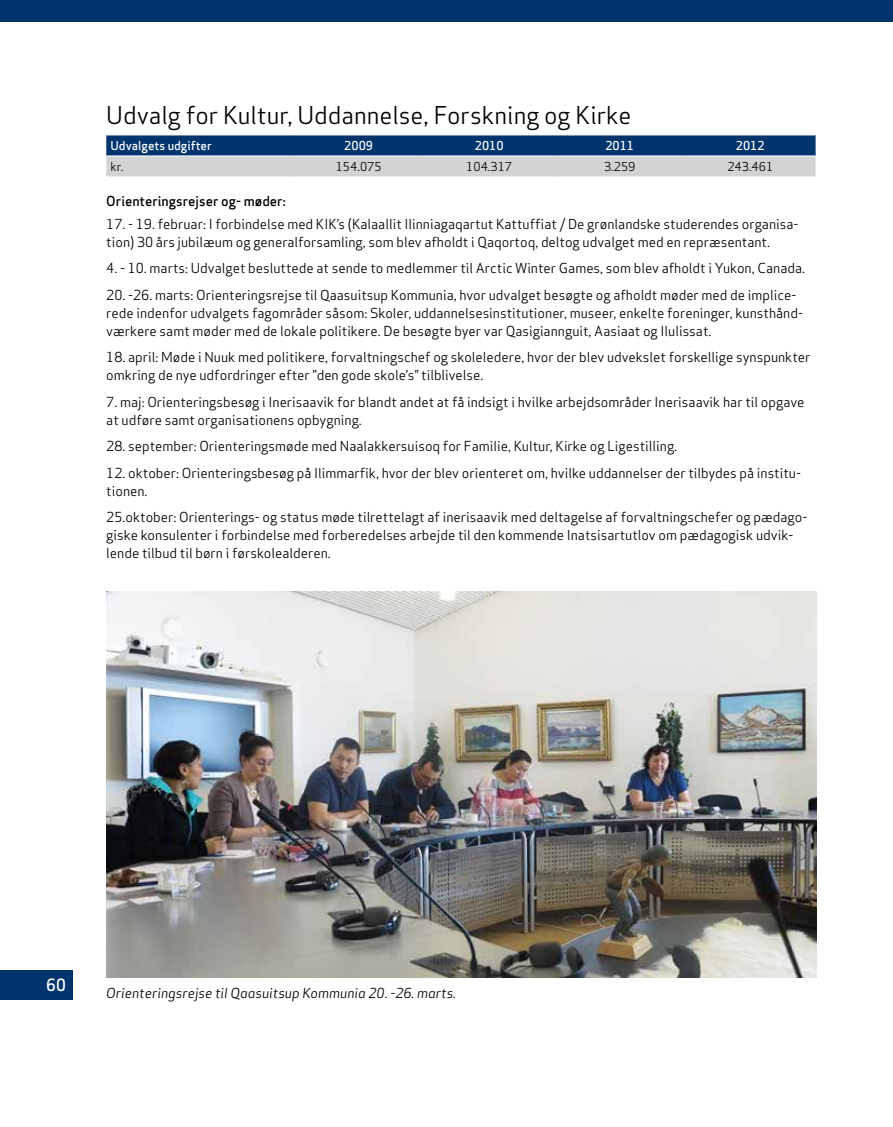
<style>
.page{position:relative;width:893px;height:1127px;background:#fff}
.page>*{position:absolute;margin:0;border:0;box-sizing:border-box;transform-origin:0 0}
.t1{font:24px "Apex Sans";color:#000}
.t2{font:500 16.5px "Apex Sans";color:#fff}
.t3{font:13.5px/18px "Apex Sans";color:#000}
.t4{font:italic 13.5px "Apex Sans";color:#000}
.t5{font:500 13.5px "Apex Sans";color:#000}
.t6{font:500 12px "Apex Sans";color:#fff}
.t7{font:12px "Apex Sans";color:#000}
</style>
<div class="page">
<div style="left:0;top:0;width:893px;height:21px;background:#00346d"></div>
<div style="left:0;top:969px;width:72px;height:30px;background:#00346d"></div>
<svg style="left:106px;top:136px;width:710px;height:41px;background:#6c87a3"></svg>
<hr style="left:106px;top:156px;width:187px;height:1px;background:#fff">
<hr style="left:293px;top:156px;width:131px;height:1px;background:#fff">
<hr style="left:424px;top:156px;width:130px;height:1px;background:#fff">
<hr style="left:554px;top:156px;width:131px;height:1px;background:#fff">
<hr style="left:685px;top:156px;width:131px;height:1px;background:#fff">
<img style="left:106px;top:591px;width:710px;height:386px">
<h1 class="t1" style="left:106px;top:96px;width:527px">Udvalg for Kultur, Uddannelse, Forskning og Kirke</h1>
<p class="t6" style="left:111px;top:135px;width:103px">U dvalgets udgifter</p>
<p class="t6" style="left:344px;top:135px;width:30px">2009</p>
<p class="t6" style="left:475px;top:135px;width:30px">2010</p>
<p class="t6" style="left:605px;top:135px;width:30px">2011</p>
<p class="t6" style="left:736px;top:135px;width:30px">2012</p>
<p class="t7" style="left:111px;top:157px;width:14px">kr.</p>
<p class="t7" style="left:336px;top:157px;width:47px">154.075</p>
<p class="t7" style="left:466px;top:157px;width:47px">104.317</p>
<p class="t7" style="left:604px;top:157px;width:33px">3.259</p>
<p class="t7" style="left:727px;top:157px;width:47px">243.461</p>
<p class="t5" style="left:106px;top:189px;width:181px">Orienteringsrejser og- møder:</p>
<p class="t3" style="left:106px;top:213px;width:694px">17. - 19. februar: I forbindelse med KIK’s (Kalaallit Ilinniagaqartut Kattuffiat / De grønlandske studerendes organisa&shy;tion) 30 års jubilæum og generalforsamling, som blev afholdt i Qaqortoq, deltog udvalget med en repræsentant.</p>
<p class="t3" style="left:106px;top:258px;width:700px">4. - 10. marts: Udvalget besluttede at sende to medlemmer til Arctic Winter Games, som blev afholdt i Yukon, Canada.</p>
<p class="t3" style="left:106px;top:284px;width:698px">20. -26. marts: Orienteringsrejse til Qaasuitsup Kommunia, hvor udvalget besøgte og afholdt møder med de implice&shy;rede indenfor udvalgets fagområder såsom: Skoler, uddannelsesinstitutioner, museer, enkelte foreninger, kunsthånd&shy;værkere samt møder med de lokale politikere. De besøgte byer var Qasigiannguit, Aasiaat og Ilulissat.</p>
<p class="t3" style="left:106px;top:347px;width:706px">18. april: Møde i Nuuk med politikere, forvaltningschef og skoleledere, hvor der blev udvekslet forskellige synspunkter omkring de nye udfordringer efter ”den gode skole’s” tilblivelse.</p>
<p class="t3" style="left:106px;top:391px;width:699px">7. maj: Orienteringsbesøg i Inerisaavik for blandt andet at få indsigt i hvilke arbejdsområder Inerisaavik har til opgave at udføre samt organisationens opbygning.</p>
<p class="t3" style="left:106px;top:436px;width:572px">28. september: Orienteringsmøde med Naalakkersuisoq for Familie, Kultur, Kirke og Ligestilling.</p>
<p class="t3" style="left:106px;top:462px;width:696px">12. oktober: Orienteringsbesøg på Ilimmarfik, hvor der blev orienteret om, hvilke uddannelser der tilbydes på institu&shy;tionen.</p>
<p class="t3" style="left:106px;top:507px;width:703px">25.oktober: Orienterings- og status møde tilrettelagt af inerisaavik med deltagelse af forvaltningschefer og pædago&shy;giske konsulenter i forbindelse med forberedelses arbejde til den kommende Inatsisartutlov om pædagogisk udvik&shy;lende tilbud til børn i førskolealderen.</p>
<p class="t2" style="left:46px;top:970px;width:21px">60</p>
<p class="t4" style="left:106px;top:981px;width:351px">Orienteringsrejse til Qaasuitsup Kommunia 20. -26. marts.</p>
</div>
